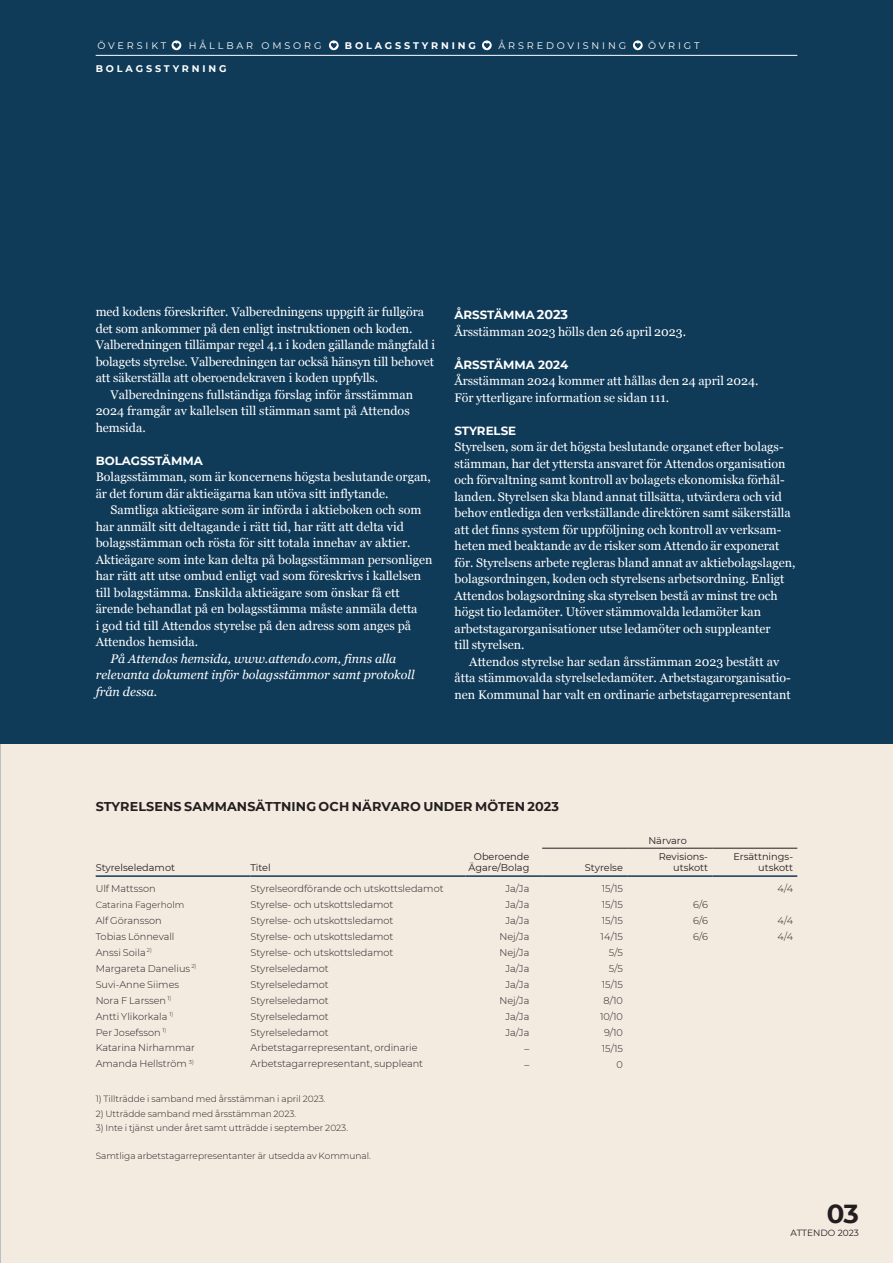
<style>
.page{position:relative;width:893px;height:1263px;background:#0f3a58}
.page>*{position:absolute;margin:0;border:0;box-sizing:border-box;transform-origin:0 0}
.t1{font:700 26.1px "Montserrat";color:#231f20}
.Mellis_1{font:700 12.75px "Montserrat";letter-spacing:.01em;color:#231f20}
.BRÖD_indrag{font:12.45px/16.5px "Georgia";color:#fff}
.Brödtext{font:12.45px/16.5px "Georgia";color:#fff}
.BRÖD_indrag-2{font:italic 12.45px/16.5px "Georgia";color:#fff}
.Mellis_1-2{font:700 11.85px "Montserrat";color:#fff}
.BRÖD_indrag-3{font:700 11.85px "Montserrat";color:#fff}
.Text{font:300 9.75px "Montserrat";color:#231f20}
.Siffra{font:300 9.75px "Montserrat";color:#231f20}
.Topp_höger{font:9.75px/11.2px "Montserrat";color:#231f20;text-align:right}
.Topp_vänster{font:9.75px "Montserrat";color:#231f20}
.Centrerad{font:9.75px "Montserrat";color:#231f20}
.NOTISBRÖDTEXT_INDRAG{font:9.6px "Montserrat";letter-spacing:.3em;color:#fff}
.NOTISBRÖDTEXT_INDRAG-2{font:700 9.6px "Montserrat";letter-spacing:.3em;color:#fff}
.Fotnot{font:300 9px "Montserrat";color:#231f20}
.Text-2{font:300 9px "Montserrat";color:#231f20}
.t2{font:9px "Montserrat";color:#231f20}
.s1{font-size:12.75px}
</style>
<div class="page">
<div style="left:0;top:744px;width:893px;height:519px;background:#f3eae0"></div>
<hr style="left:466px;top:875px;width:76px;height:2px;background:#0f3a58">
<hr style="left:542px;top:875px;width:85px;height:2px;background:#0f3a58">
<hr style="left:627px;top:875px;width:85px;height:2px;background:#0f3a58">
<hr style="left:250px;top:875px;width:216px;height:2px;background:#0f3a58">
<hr style="left:712px;top:875px;width:85px;height:2px;background:#0f3a58">
<hr style="left:96px;top:875px;width:154px;height:2px;background:#0f3a58">
<hr style="left:542px;top:848px;width:85px;height:1px;background:#231f20">
<hr style="left:627px;top:848px;width:85px;height:1px;background:#231f20">
<hr style="left:712px;top:848px;width:85px;height:1px;background:#231f20">
<hr style="left:96px;top:55px;width:701px;height:1px;background:#fff">
<svg style="left:172px;top:40px;width:9px;height:10px"></svg>
<svg style="left:329px;top:40px;width:10px;height:10px"></svg>
<svg style="left:482px;top:40px;width:10px;height:10px"></svg>
<svg style="left:633px;top:40px;width:10px;height:10px"></svg>
<p class="NOTISBRÖDTEXT_INDRAG" style="left:97px;top:39px;width:70px">ÖVERSIKT</p>
<p class="NOTISBRÖDTEXT_INDRAG" style="left:189px;top:39px;width:134px">HÅLLBAR OMSORG</p>
<p class="NOTISBRÖDTEXT_INDRAG-2" style="left:345px;top:38px;width:21px">B OLAGSSTYRNING</p>
<p class="NOTISBRÖDTEXT_INDRAG" style="left:498px;top:39px;width:129px">ÅRSREDOVISNING</p>
<p class="NOTISBRÖDTEXT_INDRAG" style="left:648px;top:39px;width:53px">ÖVRIGT</p>
<p class="NOTISBRÖDTEXT_INDRAG-2" style="left:96px;top:62px;width:132px">BOLAGSSTYRNING</p>
<p class="BRÖD_indrag" style="left:96px;top:303px;width:341px">med kodens föreskrifter. Valberedningens uppgift är fullgöra det som ankommer på den enligt instruktionen och koden.<br>Valberedningen tillämpar regel 4.1 i koden gällande mångfald i bolagets styrelse. Valberedningen tar också hänsyn till behovet att säkerställa att oberoendekraven i koden uppfylls.</p>
<p class="BRÖD_indrag" style="left:96px;top:386px;width:319px;text-indent:15px">Valberedningens fullständiga förslag inför årsstämman<br>2024 framgår av kallelsen till stämman samt på Attendos hemsida.</p>
<p class="Mellis_1-2" style="left:96px;top:452px;width:19px">BOLAGSST</p>
<p class="Mellis_1-2" style="left:162px;top:452px;width:42px">ÄMMA</p>
<p class="Brödtext" style="left:96px;top:468px;width:337px">Bolagsstämman, som är koncernens högsta beslutande organ, är det forum där aktieägarna kan utöva sitt inflytande.</p>
<p class="BRÖD_indrag" style="left:96px;top:501px;width:338px;text-indent:15px">Samtliga aktieägare som är införda i aktieboken och som har anmält sitt deltagande i rätt tid, har rätt att delta vid bolagsstämman och rösta för sitt totala innehav av aktier.<br>Aktieägare som inte kan delta på bolagsstämman personligen har rätt att utse ombud enligt vad som föreskrivs i kallelsen till bolagstämma. Enskilda aktieägare som önskar få ett ärende behandlat på en bolagsstämma måste anmäla detta<br>i god tid till Attendos styrelse på den adress som anges på Attendos hemsida.</p>
<p class="BRÖD_indrag-2" style="left:96px;top:650px;width:320px;text-indent:15px">På Attendos hemsida, www.attendo.com, finns alla relevanta dokument inför bolagsstämmor samt protokoll från dessa.</p>
<p class="Mellis_1-2" style="left:454px;top:306px;width:18px">ÅRSST</p>
<p class="Mellis_1-2" style="left:494px;top:306px;width:75px">ÄMMA <span class="s1">2023</span></p>
<p class="Brödtext" style="left:454px;top:322px;width:233px">Årsstämman 2023 hölls den 26 april 2023.</p>
<p class="BRÖD_indrag-3" style="left:454px;top:356px;width:18px">ÅRSST</p>
<p class="BRÖD_indrag-3" style="left:494px;top:356px;width:76px">ÄMMA 2024</p>
<p class="Brödtext" style="left:454px;top:372px;width:305px">Årsstämman 2024 kommer att hållas den 24 april 2024.<br>För ytterligare information se sidan 111.</p>
<p class="Mellis_1-2" style="left:454px;top:422px;width:9px">STYR</p>
<p class="Mellis_1-2" style="left:486px;top:422px;width:32px">ELSE</p>
<p class="Brödtext" style="left:454px;top:438px;width:343px">Styrelsen, som är det högsta beslutande organet efter bolags&shy;stämman, har det yttersta ansvaret för Attendos organisation och förvaltning samt kontroll av bolagets ekonomiska förhål&shy;landen. Styrelsen ska bland annat tillsätta, utvärdera och vid behov entlediga den verkställande direktören samt säkerställa att det finns system för uppföljning och kontroll av verksam&shy;heten med beaktande av de risker som Attendo är exponerat för. Styrelsens arbete regleras bland annat av aktiebolagslagen, bolagsordningen, koden och styrelsens arbetsordning. Enligt Attendos bolagsordning ska styrelsen bestå av minst tre och högst tio ledamöter. Utöver stämmovalda ledamöter kan arbetstagarorganisationer utse ledamöter och suppleanter<br>till styrelsen.</p>
<p class="BRÖD_indrag" style="left:454px;top:652px;width:338px;text-align:center">Attendos styrelse har sedan årsstämman 2023 bestått av<br>åtta stämmovalda styrelseledamöter. Arbetstagarorganisatio&shy;nen Kommunal har valt en ordinarie arbetstagarrepresentant</p>
<p class="Mellis_1" style="left:96px;top:797px;width:10px">STYR</p>
<p class="Mellis_1" style="left:130px;top:797px;width:108px">ELSENS SAMMANS</p>
<p class="Mellis_1" style="left:256px;top:797px;width:19px">ÄTTNING</p>
<p class="Mellis_1" style="left:319px;top:797px;width:84px">OCH NÄRVARO</p>
<p class="Mellis_1" style="left:423px;top:797px;width:137px">UN DER MÖTEN 2023</p>
<p class="Centrerad" style="left:648px;top:834px;width:40px">Närvaro</p>
<p class="Topp_vänster" style="left:96px;top:861px;width:81px">Styrelseledamot</p>
<p class="Topp_vänster" style="left:250px;top:861px;width:22px">Titel</p>
<p class="Topp_höger" style="left:469px;top:850px;width:62px;text-align:center">Oberoende<br>Ägare/Bolag</p>
<p class="Topp_höger" style="left:585px;top:861px;width:40px">Styrelse</p>
<p class="Topp_höger" style="left:659px;top:850px;width:51px">Revisions&shy;utskott</p>
<p class="Topp_höger" style="left:733px;top:850px;width:61px">Ersättnings&shy;utskott</p>
<p class="Text" style="left:96px;top:881px;width:62px">Ulf Mattsson</p>
<p class="Text" style="left:250px;top:881px;width:195px">Styrelseordförande och utskottsledamot</p>
<p class="Siffra" style="left:505px;top:882px;width:25px">Ja/Ja</p>
<p class="Siffra" style="left:602px;top:882px;width:23px">15/15</p>
<p class="Siffra" style="left:778px;top:882px;width:17px">4/4</p>
<p class="Text-2" style="left:96px;top:899px;width:90px">Catarina Fagerholm</p>
<p class="Text" style="left:250px;top:897px;width:145px">Styrelse- och utskottsledamot</p>
<p class="Siffra" style="left:505px;top:898px;width:25px">Ja/Ja</p>
<p class="Siffra" style="left:602px;top:898px;width:23px">15/15</p>
<p class="Siffra" style="left:693px;top:898px;width:16px">6/6</p>
<p class="Text" style="left:96px;top:914px;width:68px">Alf Göransson</p>
<p class="Text" style="left:250px;top:914px;width:145px">Styrelse- och utskottsledamot</p>
<p class="Siffra" style="left:505px;top:914px;width:25px">Ja/Ja</p>
<p class="Siffra" style="left:602px;top:914px;width:23px">15/15</p>
<p class="Siffra" style="left:693px;top:914px;width:16px">6/6</p>
<p class="Siffra" style="left:778px;top:914px;width:17px">4/4</p>
<p class="Text" style="left:96px;top:930px;width:80px">Tobias Lönnevall</p>
<p class="Text" style="left:250px;top:930px;width:145px">Styrelse- och utskottsledamot</p>
<p class="Siffra" style="left:500px;top:930px;width:31px">Nej/Ja</p>
<p class="Siffra" style="left:601px;top:930px;width:24px">14/15</p>
<p class="Siffra" style="left:693px;top:930px;width:16px">6/6</p>
<p class="Siffra" style="left:778px;top:930px;width:17px">4/4</p>
<p class="Text" style="left:96px;top:946px;width:58px">Anssi Soila <sup>2)</sup></p>
<p class="Text" style="left:250px;top:946px;width:145px">Styrelse- och utskottsledamot</p>
<p class="Siffra" style="left:500px;top:946px;width:31px">Nej/Ja</p>
<p class="Siffra" style="left:609px;top:946px;width:16px">5/5</p>
<p class="Text" style="left:96px;top:961px;width:102px">Margareta Danelius <sup>2)</sup></p>
<p class="Text" style="left:250px;top:961px;width:80px">Styrelseledamot</p>
<p class="Siffra" style="left:505px;top:962px;width:25px">Ja/Ja</p>
<p class="Siffra" style="left:609px;top:962px;width:16px">5/5</p>
<p class="Text" style="left:96px;top:977px;width:85px">Suvi-Anne Siimes</p>
<p class="Text" style="left:250px;top:977px;width:80px">Styrelseledamot</p>
<p class="Siffra" style="left:505px;top:978px;width:25px">Ja/Ja</p>
<p class="Siffra" style="left:602px;top:978px;width:23px">15/15</p>
<p class="Text" style="left:96px;top:993px;width:77px">Nora F Larssen <sup>1)</sup></p>
<p class="Text" style="left:250px;top:993px;width:80px">Styrelseledamot</p>
<p class="Siffra" style="left:500px;top:994px;width:31px">Nej/Ja</p>
<p class="Siffra" style="left:603px;top:994px;width:21px">8/10</p>
<p class="Text" style="left:96px;top:1009px;width:79px">Antti Ylikorkala <sup>1)</sup></p>
<p class="Text" style="left:250px;top:1009px;width:80px">Styrelseledamot</p>
<p class="Siffra" style="left:505px;top:1010px;width:25px">Ja/Ja</p>
<p class="Siffra" style="left:600px;top:1010px;width:24px">10/10</p>
<p class="Text" style="left:96px;top:1025px;width:72px">Per Josefsson <sup>1)</sup></p>
<p class="Text" style="left:250px;top:1025px;width:80px">Styrelseledamot</p>
<p class="Siffra" style="left:505px;top:1026px;width:25px">Ja/Ja</p>
<p class="Siffra" style="left:604px;top:1026px;width:20px">9/10</p>
<p class="Text" style="left:96px;top:1041px;width:101px">Katarina Nirhammar</p>
<p class="Text" style="left:250px;top:1041px;width:169px">Arbetstagarrepresentant, ordinarie</p>
<p class="Siffra" style="left:524px;top:1042px;width:6px">–</p>
<p class="Siffra" style="left:602px;top:1042px;width:23px">15/15</p>
<p class="Text" style="left:96px;top:1057px;width:100px">Amanda Hellström <sup>3)</sup></p>
<p class="Text" style="left:250px;top:1057px;width:174px">Arbetstagarrepresentant, suppleant</p>
<p class="Siffra" style="left:524px;top:1058px;width:6px">–</p>
<p class="Siffra" style="left:616px;top:1058px;width:8px">0</p>
<p class="Fotnot" style="left:96px;top:1093px;width:231px">1) Tillträdde i samband med årsstämman i april 2023.</p>
<p class="Fotnot" style="left:96px;top:1107px;width:202px">2) Utträdde samband med årsstämman 2023.</p>
<p class="Fotnot" style="left:96px;top:1121px;width:254px">3) Inte i tjänst under året samt utträdde i september 2023.</p>
<p class="Fotnot" style="left:96px;top:1150px;width:277px">Samtliga arbetstagarrepresentanter är utsedda av Kommunal.</p>
<h1 class="t1" style="left:827px;top:1195px;width:34px">03</h1>
<p class="t2" style="left:790px;top:1226px;width:70px">ATTENDO 2023</p>
</div>
